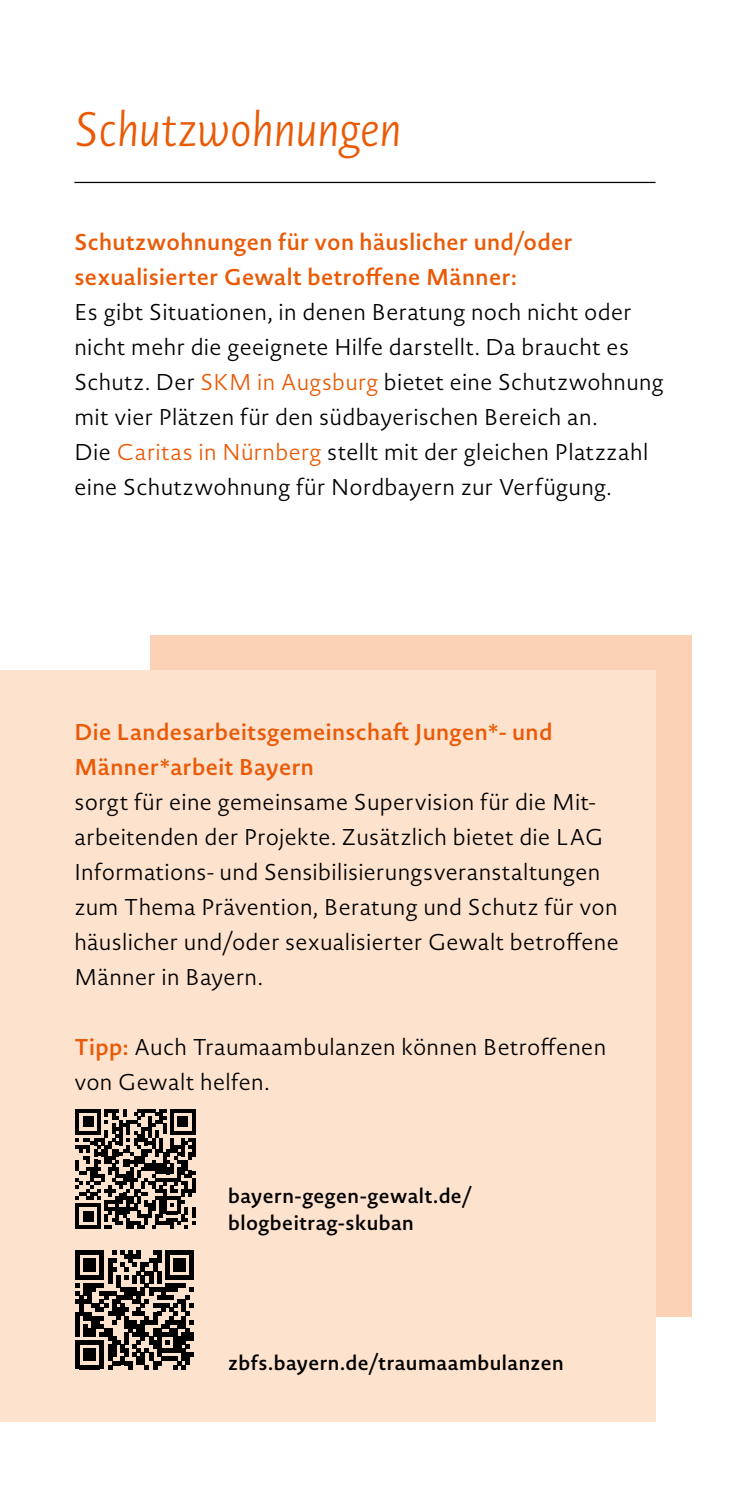
<style>
.page{position:relative;width:730px;height:1489px;background:#fff}
.page>*{position:absolute;margin:0;border:0;box-sizing:border-box;transform-origin:0 0}
.t1{font:italic 300 47.5px "Novel Sans Pro";letter-spacing:-.01em;color:#ea5a06}
.t2{font:300 22.5px/35px "Novel Sans Pro";letter-spacing:.015em;color:#000}
.t3{font:600 22.5px/35px "Novel Sans Pro";letter-spacing:.015em;color:#ea5a06}
.t4{font:600 20px/27.5px "Novel Sans Pro";letter-spacing:.02em;color:#000}
.s1{color:#ea5a06}
.s2{font-weight:600;color:#ea5a06}
</style>
<div class="page">
<div style="left:150px;top:634px;width:541px;height:682px;background:#fbd2b6"></div>
<div style="left:0;top:669px;width:656px;height:752px;background:#fde2ce"></div>
<svg style="left:76px;top:1109px;width:120px;height:119px"></svg>
<svg style="left:75px;top:1250px;width:119px;height:118px"></svg>
<hr style="left:74px;top:182px;width:582px;height:1px;background:#000">
<h1 class="t1" style="left:74px;top:97px;width:329px">Schutzwohnungen</h1>
<p class="t3" style="left:74px;top:223px;width:500px">Schutzwohnungen für von häuslicher und/oder sexualisierter Gewalt betroffene Männer:</p>
<p class="t2" style="left:74px;top:294px;width:591px">Es gibt Situationen, in denen Beratung noch nicht oder nicht mehr die geeignete Hilfe darstellt. Da braucht es Schutz. Der <span class="s1">SKM in Augsburg</span> bietet eine Schutzwohnung mit vier Plätzen für den südbayerischen Bereich an.<br>Die <span class="s1">Caritas in Nürnberg</span> stellt mit der gleichen Platzzahl eine Schutzwohnung für Nordbayern zur Verfügung.</p>
<p class="t3" style="left:74px;top:713px;width:479px">Die Landesarbeitsgemeinschaft Jungen*- und<br>Männer*arbeit Bayern</p>
<p class="t2" style="left:74px;top:784px;width:546px">sorgt für eine gemeinsame Supervision für die Mit--- arbeitenden der Projekte. Zusätzlich bietet die LAG Informations- und Sensibilisierungsveranstaltungen zum Thema Prävention, Beratung und Schutz für von häuslicher und/oder sexualisierter Gewalt betroffene Männer in Bayern.</p>
<p class="t2" style="left:74px;top:1029px;width:533px"><span class="s2">Tipp:</span> Auch Traumaambulanzen können Betroffenen von Gewalt helfen.</p>
<p class="t4" style="left:228px;top:1181px;width:245px">bayern-gegen-gewalt.de/ blogbeitrag-skuban</p>
<p class="t4" style="left:228px;top:1348px;width:337px">zbfs.bayern.de/traumaambulanzen</p>
</div>
